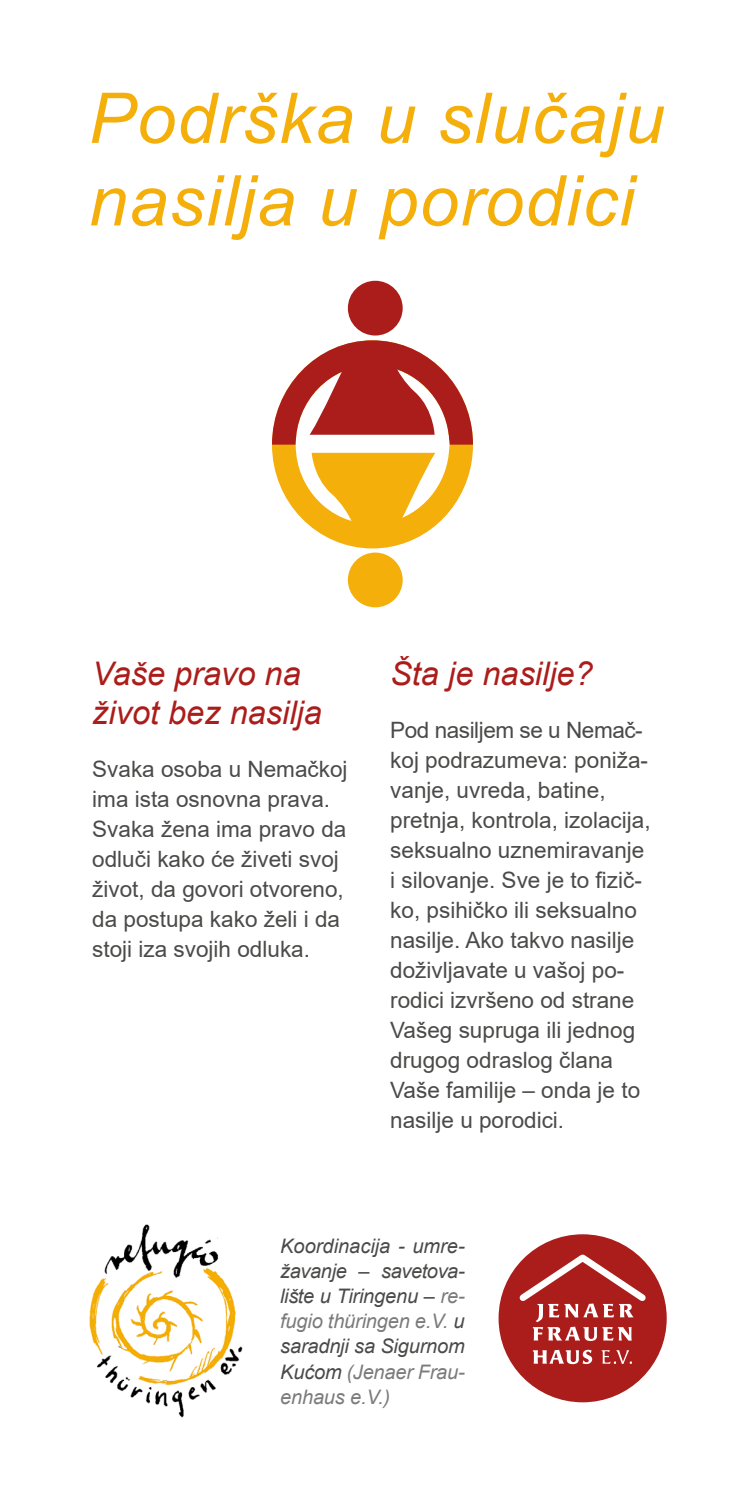
<style>
.page{position:relative;width:745px;height:1489px;background:#fff}
.page>*{position:absolute;margin:0;border:0;box-sizing:border-box;transform-origin:0 0}
.t1{font:italic 70px/82.5px "Arial";letter-spacing:.02em;color:#f4af0a}
.t2{font:italic 32.5px/39px "Arial";color:#ab1d1b}
.t3{font:22.5px/30px "Arial";color:#4a4a49}
.t4{font:italic 20px/25px "Arial";letter-spacing:-.01em;color:#4a4a49;text-align:justify}
.s1{color:#7c7b7b}
</style>
<div class="page">
<img style="left:89px;top:1224px;width:154px;height:194px">
<div style="left:347px;top:281px;width:55px;height:54px;background:#ab1d1b;border-radius:50%"></div>
<div style="left:347px;top:552px;width:55px;height:55px;background:#f4af0a;border-radius:50%"></div>
<svg style="left:272px;top:340px;width:200px;height:208px"></svg>
<div style="left:501px;top:1237px;width:162px;height:162px;background:#ab1d1b;border-radius:50%"></div>
<div style="left:498px;top:1234px;width:168px;height:168px;border:6px solid #ab1d1b;border-radius:50%"></div>
<svg style="left:532px;top:1349px;width:99px;height:14px"></svg>
<svg style="left:513px;top:1249px;width:138px;height:91px"></svg>
<p class="t1" style="left:89px;top:78px;width:576px">Podrška u slučaju nasilja u porodici</p>
<p class="t2" style="left:92px;top:655px;width:231px">Vaše pravo na život bez nasilja</p>
<p class="t3" style="left:92px;top:754px;width:257px">Svaka osoba u Nemačkoj ima ista osnovna prava.<br>Svaka žena ima pravo da odluči kako će živeti svoj život, da govori otvoreno, da postupa kako želi i da stoji iza svojih odluka.</p>
<p class="t2" style="left:390px;top:655px;width:204px">Šta je nasilje?</p>
<p class="t3" style="left:390px;top:715px;width:259px">Pod nasiljem se u Nemač&shy;koj podrazumeva: poniža-</p>
<p class="t3" style="left:390px;top:775px;width:262px">vanje, uvreda, batine, pretnja, kontrola, izolacija, seksualno uznemiravanje i silovanje. Sve je to fizič&shy;ko, psihičko ili seksualno nasilje. Ako takvo nasilje doživljavate u vašoj po&shy;rodici izvršeno od strane<br>Vašeg supruga ili jednog drugog odraslog člana<br>Vaše familije – onda je to nasilje u porodici.</p>
<p class="t4" style="left:280px;top:1234px;width:186px">Koordinacija - umre&shy;žavanje – savetova&shy;lište u Tiringenu – <span class="s1">re&shy;fugio thüringen e.V.</span> u saradnji sa Sigurnom Kućom <span class="s1">(Jenaer Frau&shy;enhaus e.V.)</span></p>
</div>
